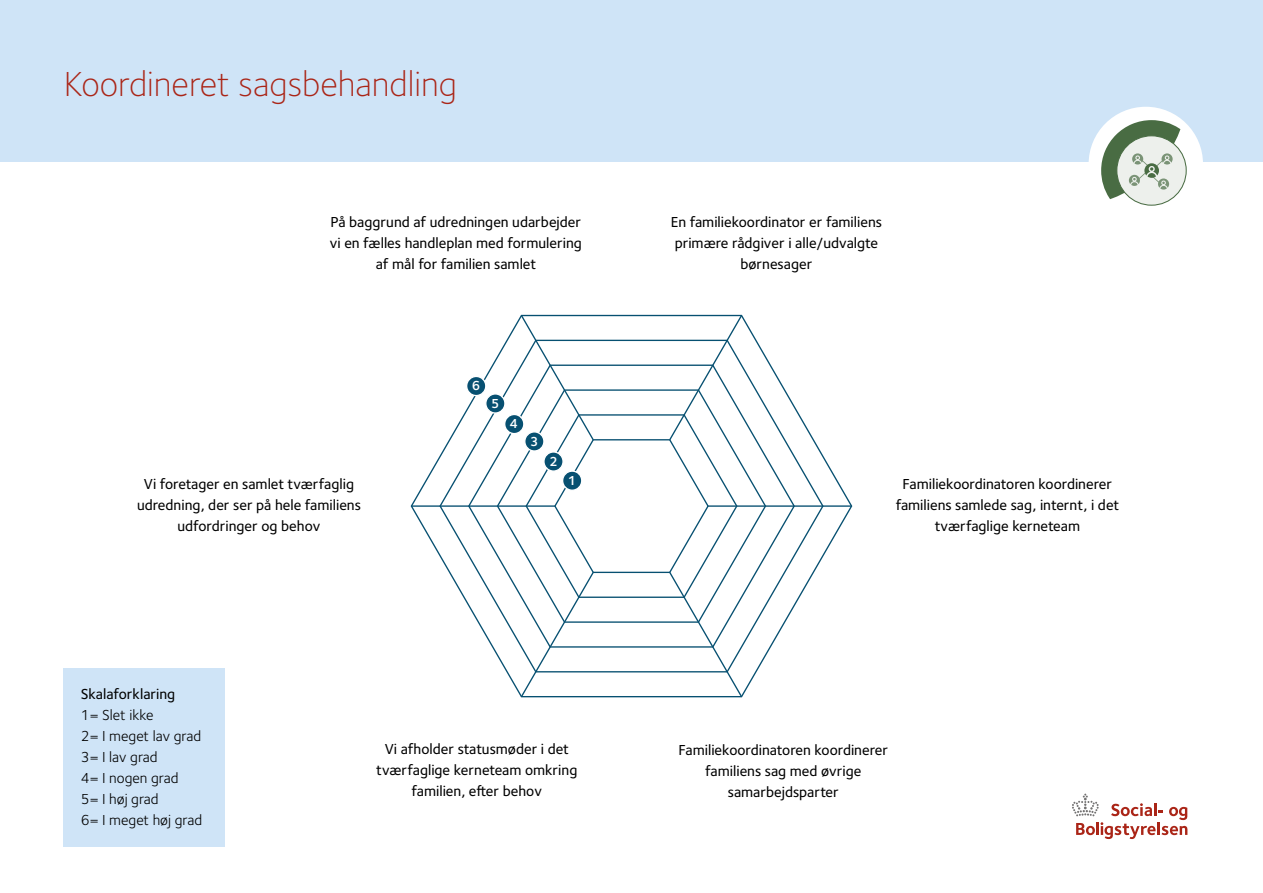
<style>
.page{position:relative;width:1263px;height:893px;background:#fff}
.page>*{position:absolute;margin:0;border:0;box-sizing:border-box;transform-origin:0 0}
.t1{font:300 36px "Foundry Sterling";color:#aa2517}
.U_linje_center{font:500 15px/21px "Foundry Sterling";color:#000;text-align:center}
.Boks_u_afstand{font:15px "Foundry Sterling";color:#000}
.Boks_u_afstand-2{font:500 15px "Foundry Sterling";color:#000}
.t2{font:13.5px "Foundry Sterling Demi 8";color:#fff}
</style>
<div class="page">
<div style="left:0;top:0;width:1263px;height:162px;background:#cfe4f7"></div>
<svg style="left:1072px;top:794px;width:115px;height:45px"></svg>
<svg style="left:410px;top:317px;width:443px;height:379px"></svg>
<svg style="left:439px;top:338px;width:385px;height:335px"></svg>
<svg style="left:467px;top:363px;width:329px;height:285px"></svg>
<svg style="left:496px;top:388px;width:271px;height:235px"></svg>
<hr style="left:411px;top:505px;width:144px;height:2px;background:#075071">
<hr style="left:708px;top:505px;width:143px;height:2px;background:#075071">
<svg style="left:520px;top:314px;width:223px;height:384px"></svg>
<div style="left:563px;top:471px;width:19px;height:19px;background:#075071;border-radius:50%"></div>
<div style="left:562px;top:470px;width:20px;height:21px;border:1px solid #fff;border-radius:50%"></div>
<svg style="left:544px;top:452px;width:19px;height:19px"></svg>
<div style="left:543px;top:451px;width:21px;height:21px;border:1px solid #fff;border-radius:50%"></div>
<svg style="left:525px;top:432px;width:19px;height:19px"></svg>
<div style="left:524px;top:431px;width:21px;height:21px;border:1px solid #fff;border-radius:50%"></div>
<div style="left:505px;top:414px;width:19px;height:20px;background:#075071;border-radius:50%"></div>
<div style="left:504px;top:414px;width:20px;height:20px;border:1px solid #fff;border-radius:50%"></div>
<svg style="left:486px;top:394px;width:19px;height:19px"></svg>
<div style="left:485px;top:393px;width:21px;height:21px;border:1px solid #fff;border-radius:50%"></div>
<div style="left:467px;top:376px;width:19px;height:20px;background:#075071;border-radius:50%"></div>
<div style="left:466px;top:376px;width:20px;height:20px;border:1px solid #fff;border-radius:50%"></div>
<div style="left:1088px;top:107px;width:115px;height:114px;background:#fff;border-radius:50%"></div>
<svg style="left:1117px;top:136px;width:69px;height:69px"></svg>
<svg style="left:1101px;top:120px;width:79px;height:79px"></svg>
<div style="left:64px;top:668px;width:161px;height:52px;background:#cfe4f7"></div>
<div style="left:64px;top:710px;width:161px;height:52px;background:#cfe4f7"></div>
<div style="left:64px;top:752px;width:161px;height:52px;background:#cfe4f7"></div>
<div style="left:64px;top:794px;width:161px;height:52px;background:#cfe4f7"></div>
<h1 class="t1" style="left:64px;top:63px;width:395px">Koordineret sagsbehandling</h1>
<p class="U_linje_center" style="left:330px;top:212px;width:254px">På baggrund af udredningen udarbejder vi en fælles handleplan med formulering af mål for familien samlet</p>
<p class="U_linje_center" style="left:137px;top:474px;width:225px">Vi foretager en samlet tværfaglig udredning, der ser på hele familiens udfordringer og behov</p>
<p class="t2" style="left:472px;top:378px;width:10px">6</p>
<p class="t2" style="left:491px;top:396px;width:10px">5</p>
<p class="t2" style="left:509px;top:416px;width:10px">4</p>
<p class="t2" style="left:530px;top:434px;width:10px">3</p>
<p class="t2" style="left:550px;top:453px;width:10px">2</p>
<p class="t2" style="left:568px;top:472px;width:10px">1</p>
<p class="Boks_u_afstand-2" style="left:81px;top:686px;width:96px">Skalaforklaring</p>
<p class="Boks_u_afstand" style="left:81px;top:707px;width:74px">1= Slet ikke</p>
<p class="Boks_u_afstand" style="left:81px;top:728px;width:122px">2= I meget lav grad</p>
<p class="Boks_u_afstand" style="left:81px;top:749px;width:78px">3= I lav grad</p>
<p class="Boks_u_afstand" style="left:81px;top:770px;width:99px">4= I nogen grad</p>
<p class="Boks_u_afstand" style="left:81px;top:791px;width:79px">5= I høj grad</p>
<p class="Boks_u_afstand" style="left:81px;top:812px;width:123px">6= I meget høj grad</p>
<p class="U_linje_center" style="left:376px;top:739px;width:203px">Vi afholder statusmøder i det tværfaglige kerneteam omkring familien, efter behov</p>
<p class="U_linje_center" style="left:671px;top:211px;width:213px">En familiekoordinator er familiens primære rådgiver i alle/udvalgte børnesager</p>
<p class="U_linje_center" style="left:896px;top:474px;width:225px">Familiekoordinatoren koordinerer familiens samlede sag, internt, i det tværfaglige kerneteam</p>
<p class="U_linje_center" style="left:678px;top:740px;width:211px">Familiekoordinatoren koordinerer familiens sag med øvrige samarbejdsparter</p>
</div>
